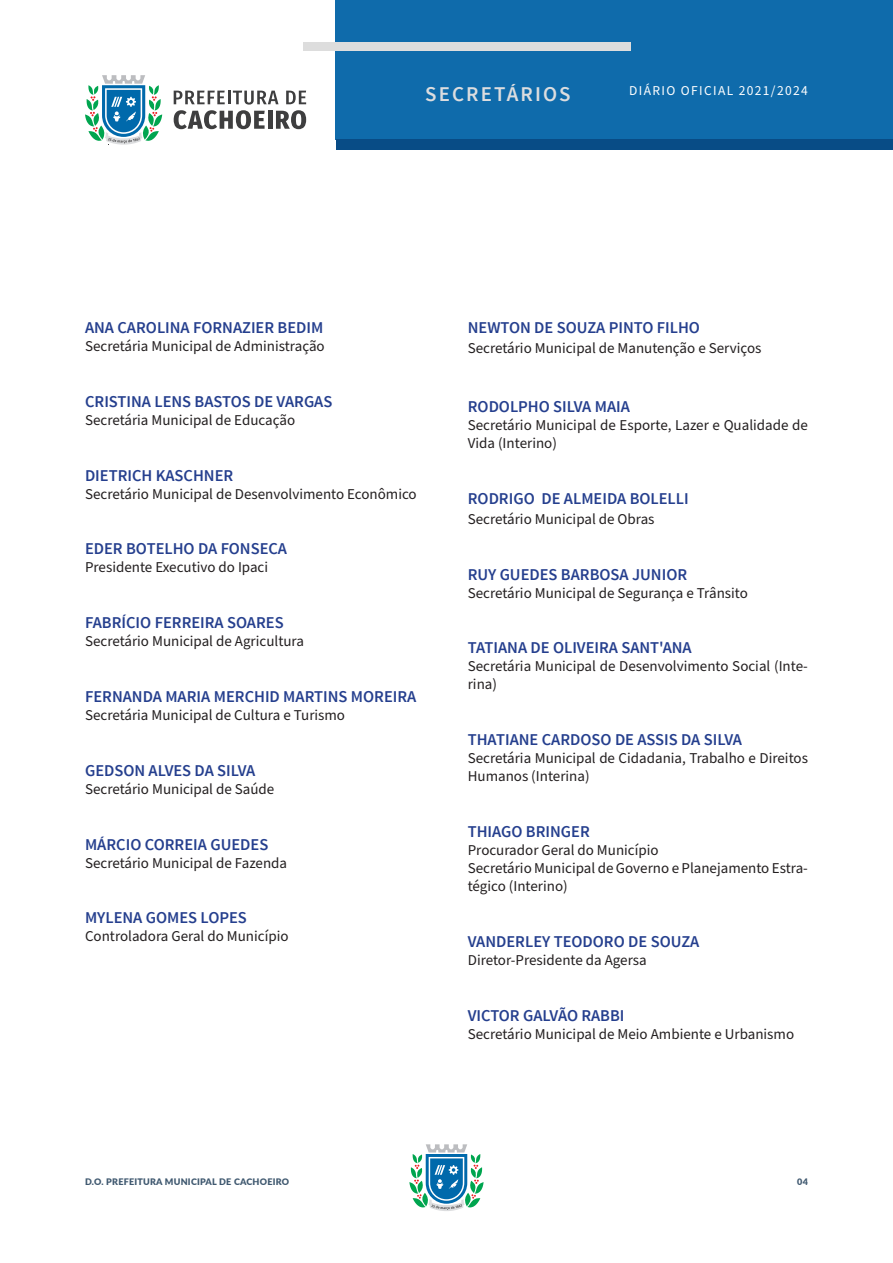
<style>
.page{position:relative;width:893px;height:1263px;background:#fff}
.page>*{position:absolute;margin:0;border:0;box-sizing:border-box;transform-origin:0 0}
.t1{font:600 21px "Source Sans Pro";letter-spacing:.1em;color:#dcdddf}
.t2{font:600 16.5px "Source Sans Pro";color:#253f8e}
.t3{font:15px/18px "Source Sans Pro";color:#231f20}
.t4{font:15px "Source Sans Pro";color:#fff}
.t5{font:13.5px "Source Sans Pro";letter-spacing:.1em;color:#fff}
.t6{font:900 9px "Lato";letter-spacing:.025em;color:#405970}
</style>
<div class="page">
<svg style="left:409px;top:1144px;width:75px;height:67px"></svg>
<div style="left:336px;top:0;width:557px;height:140px;background:#0f6bab"></div>
<div style="left:336px;top:140px;width:557px;height:10px;background:#084c86"></div>
<div style="left:303px;top:42px;width:327px;height:9px;background:#ddd"></div>
<svg style="left:85px;top:75px;width:77px;height:70px"></svg>
<svg style="left:174px;top:91px;width:132px;height:38px"></svg>
<p class="t1" style="left:425px;top:81px;width:147px">SECRETÁRIOS</p>
<p class="t5" style="left:629px;top:81px;width:180px">DIÁRIO OFICIAL 2021/2024</p>
<p class="t4" style="left:599px;top:81px;width:211px">DOM 6710 - 04 de Janeiro de 2023</p>
<p class="t2" style="left:85px;top:317px;width:240px">ANA CAROLINA FORNAZIER BEDIM</p>
<p class="t3" style="left:85px;top:337px;width:241px">Secretária Municipal de Administração</p>
<p class="t2" style="left:85px;top:391px;width:249px">CRISTINA LENS BASTOS DE VARGAS</p>
<p class="t3" style="left:85px;top:411px;width:212px">Secretária Municipal de Educação</p>
<p class="t2" style="left:85px;top:465px;width:150px">DIETRICH KASCHNER</p>
<p class="t3" style="left:85px;top:485px;width:333px">Secretário Municipal de Desenvolvimento Econômico</p>
<p class="t2" style="left:85px;top:538px;width:204px">EDER BOTELHO DA FONSECA</p>
<p class="t3" style="left:85px;top:559px;width:185px">Presidente Executivo do Ipaci</p>
<p class="t2" style="left:85px;top:612px;width:200px">FABRÍCIO FERREIRA SOARES</p>
<p class="t3" style="left:85px;top:633px;width:220px">Secretário Municipal de Agricultura</p>
<p class="t2" style="left:85px;top:686px;width:333px">FERNANDA MARIA MERCHID MARTINS MOREIRA</p>
<p class="t3" style="left:85px;top:706px;width:262px">Secretária Municipal de Cultura e Turismo</p>
<p class="t2" style="left:85px;top:760px;width:172px">GEDSON ALVES DA SILVA</p>
<p class="t3" style="left:85px;top:780px;width:191px">Secretário Municipal de Saúde</p>
<p class="t2" style="left:85px;top:834px;width:185px">MÁRCIO CORREIA GUEDES</p>
<p class="t3" style="left:85px;top:854px;width:204px">Secretário Municipal de Fazenda</p>
<p class="t2" style="left:85px;top:907px;width:163px">MYLENA GOMES LOPES</p>
<p class="t3" style="left:85px;top:928px;width:205px">Controladora Geral do Município</p>
<p class="t2" style="left:468px;top:317px;width:234px">NEWTON DE SOUZA PINTO FILHO</p>
<p class="t3" style="left:468px;top:339px;width:295px">Secretário Municipal de Manutenção e Serviços</p>
<p class="t2" style="left:468px;top:396px;width:164px">RODOLPHO SILVA MAIA</p>
<p class="t3" style="left:468px;top:417px;width:342px">Secretário Municipal de Esporte, Lazer e Qualidade de<br>Vida (Interino)</p>
<p class="t2" style="left:468px;top:488px;width:222px">RODRIGO DE ALMEIDA BOLELLI</p>
<p class="t3" style="left:468px;top:510px;width:188px">Secretário Municipal de Obras</p>
<p class="t2" style="left:468px;top:564px;width:221px">RUY GUEDES BARBOSA JUNIOR</p>
<p class="t3" style="left:468px;top:584px;width:282px">Secretário Municipal de Segurança e Trânsito</p>
<p class="t2" style="left:468px;top:637px;width:226px">TATIANA DE OLIVEIRA SANT'ANA</p>
<p class="t3" style="left:468px;top:658px;width:342px">Secretária Municipal de Desenvolvimento Social (Inte&shy;rina)</p>
<p class="t2" style="left:468px;top:729px;width:276px">THATIANE CARDOSO DE ASSIS DA SILVA</p>
<p class="t3" style="left:468px;top:750px;width:342px">Secretária Municipal de Cidadania, Trabalho e Direitos<br>Humanos (Interina)</p>
<p class="t2" style="left:468px;top:821px;width:124px">THIAGO BRINGER</p>
<p class="t3" style="left:468px;top:841px;width:192px">Procurador Geral do Município</p>
<p class="t3" style="left:468px;top:859px;width:342px">Secretário Municipal de Governo e Planejamento Estra&shy;tégico (Interino)</p>
<p class="t2" style="left:468px;top:931px;width:233px">VANDERLEY TEODORO DE SOUZA</p>
<p class="t3" style="left:468px;top:951px;width:180px">Diretor-Presidente da Agersa</p>
<p class="t2" style="left:468px;top:1005px;width:158px">VICTOR GALVÃO RABBI</p>
<p class="t3" style="left:468px;top:1025px;width:328px">Secretário Municipal de Meio Ambiente e Urbanismo</p>
<p class="t6" style="left:85px;top:1175px;width:206px">D.O. PREFEITURA MUNICIPAL DE CACHOEIRO</p>
<p class="t6" style="left:797px;top:1175px;width:12px">04</p>
</div>
